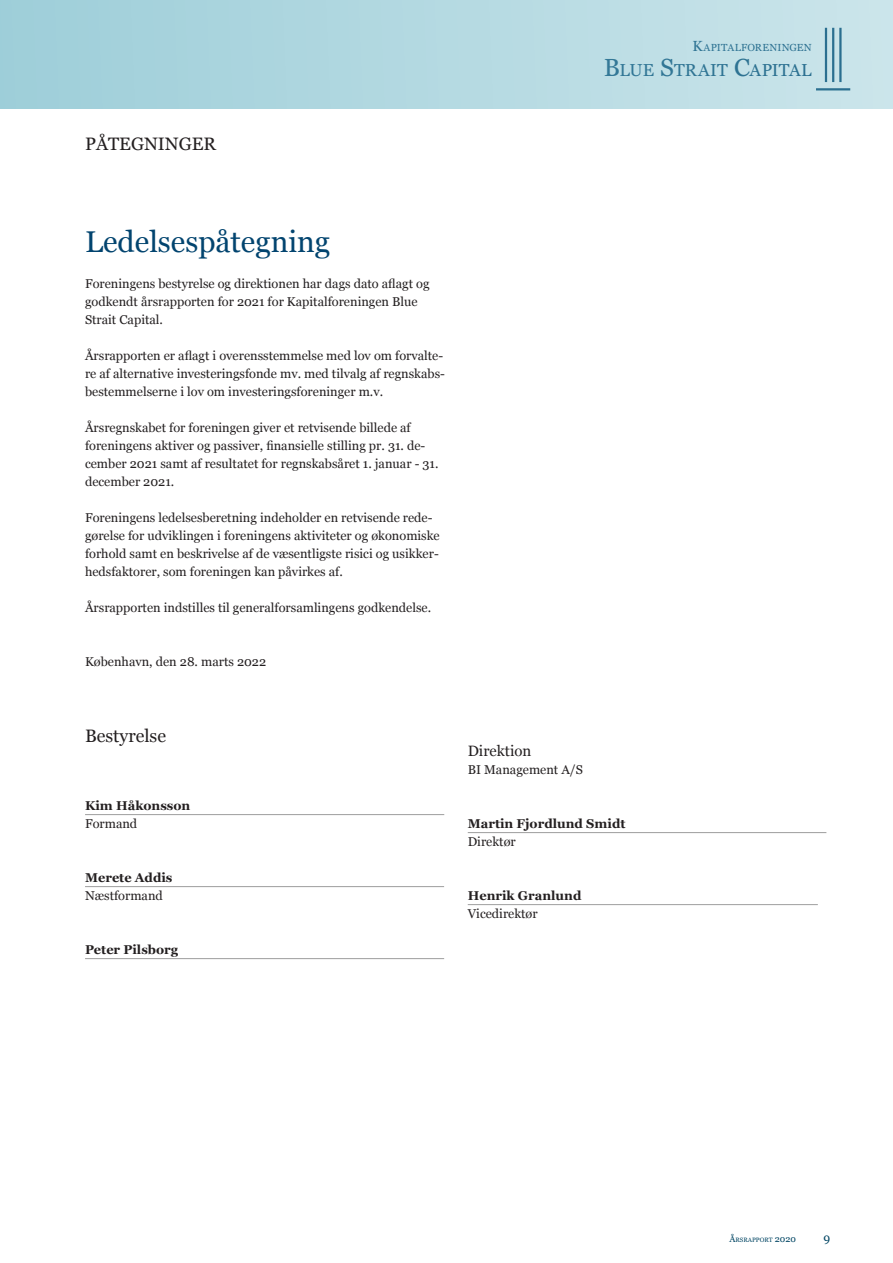
<style>
.page{position:relative;width:893px;height:1263px;background:#fff}
.page>*{position:absolute;margin:0;border:0;box-sizing:border-box;transform-origin:0 0}
.Rubrik{font:30px "Georgia";color:#02446f}
.t1{font:18px "Georgia";color:#231f20}
.t2{font:17.4px "Georgia";letter-spacing:.015em;color:#02446f}
.t3{font:15px "Georgia";color:#231f20}
.Rubrik-2{font:12.75px/18px "Georgia";color:#231f20}
.Underrubrik_med_stre{font:700 12.75px "Georgia";color:#231f20}
.t4{font:12px "Georgia";color:#004563}
.t5{font:10.2px "Georgia";letter-spacing:.025em;color:#02446f}
.t6{font:6.3px "Georgia";color:#004563}
.s1{font-size:14.7px}
.s2{font-size:24.75px}
.s3{font-size:9px}
</style>
<div class="page">
<div style="left:0;top:0;width:893px;height:108px;background:linear-gradient(to right,#9fcfda,#c9e3e9)"></div>
<hr style="left:85px;top:814px;width:359px;height:1px;background:#9e9e9e">
<hr style="left:85px;top:886px;width:359px;height:1px;background:#9e9e9e">
<hr style="left:85px;top:958px;width:359px;height:1px;background:#9e9e9e">
<hr style="left:468px;top:832px;width:358px;height:1px;background:#9e9e9e">
<hr style="left:468px;top:904px;width:350px;height:1px;background:#9e9e9e">
<p class="t1" style="left:85px;top:130px;width:133px">PÅTEGNINGER</p>
<p class="t5" style="left:692px;top:40px;width:121px"><span class="s1">K</span>APITALFORENINGEN</p>
<h3 class="t2" style="left:604px;top:57px;width:209px"><span class="s2">B</span>LUE <span class="s2">S</span>TRAIT <span class="s2">C</span>APITAL</h3>
<p class="Rubrik" style="left:85px;top:220px;width:247px">Ledelsespåtegning</p>
<p class="Rubrik-2" style="left:85px;top:274px;width:346px">Foreningens bestyrelse og direktionen har dags dato aflagt og godkendt årsrapporten for 2021 for Kapitalforeningen Blue<br>Strait Capital.</p>
<p class="Rubrik-2" style="left:85px;top:346px;width:361px">Årsrapporten er aflagt i overensstemmelse med lov om forvalte&shy;re af alternative investeringsfonde mv. med tilvalg af regnskabs&shy;bestemmelserne i lov om investeringsforeninger m.v.</p>
<p class="Rubrik-2" style="left:85px;top:418px;width:355px">Årsregnskabet for foreningen giver et retvisende billede af foreningens aktiver og passiver, finansielle stilling pr. 31. de&shy;cember 2021 samt af resultatet for regnskabsåret 1. januar - 31. december 2021.</p>
<p class="Rubrik-2" style="left:85px;top:508px;width:356px">Foreningens ledelsesberetning indeholder en retvisende rede&shy;gørelse for udviklingen i foreningens aktiviteter og økonomiske forhold samt en beskrivelse af de væsentligste risici og usikker&shy;hedsfaktorer, som foreningen kan påvirkes af.</p>
<p class="Rubrik-2" style="left:85px;top:598px;width:348px">Årsrapporten indstilles til generalforsamlingens godkendelse.</p>
<p class="Rubrik-2" style="left:85px;top:652px;width:183px">København, den 28. marts 2022</p>
<p class="t1" style="left:85px;top:722px;width:82px">Bestyrelse</p>
<p class="Underrubrik_med_stre" style="left:85px;top:796px;width:107px">Kim Håkonsson</p>
<p class="Rubrik-2" style="left:85px;top:814px;width:54px">Formand</p>
<p class="Underrubrik_med_stre" style="left:85px;top:868px;width:89px">Merete Addis</p>
<p class="Rubrik-2" style="left:85px;top:886px;width:79px">Næstformand</p>
<p class="Underrubrik_med_stre" style="left:85px;top:940px;width:95px">Peter Pilsborg</p>
<p class="t3" style="left:468px;top:740px;width:65px">Direktion</p>
<p class="Rubrik-2" style="left:468px;top:760px;width:117px">BI Management A/S</p>
<p class="Underrubrik_med_stre" style="left:468px;top:814px;width:159px">Martin Fjordlund Smidt</p>
<p class="Rubrik-2" style="left:468px;top:832px;width:50px">Direktør</p>
<p class="Underrubrik_med_stre" style="left:468px;top:886px;width:115px">Henrik Granlund</p>
<p class="Rubrik-2" style="left:468px;top:904px;width:71px">Vicedirektør</p>
<p class="t6" style="left:729px;top:1235px;width:68px"><span class="s3">Å</span>RSRAPPORT <span class="s3">2020</span></p>
<p class="t4" style="left:823px;top:1229px;width:8px">9</p>
</div>
